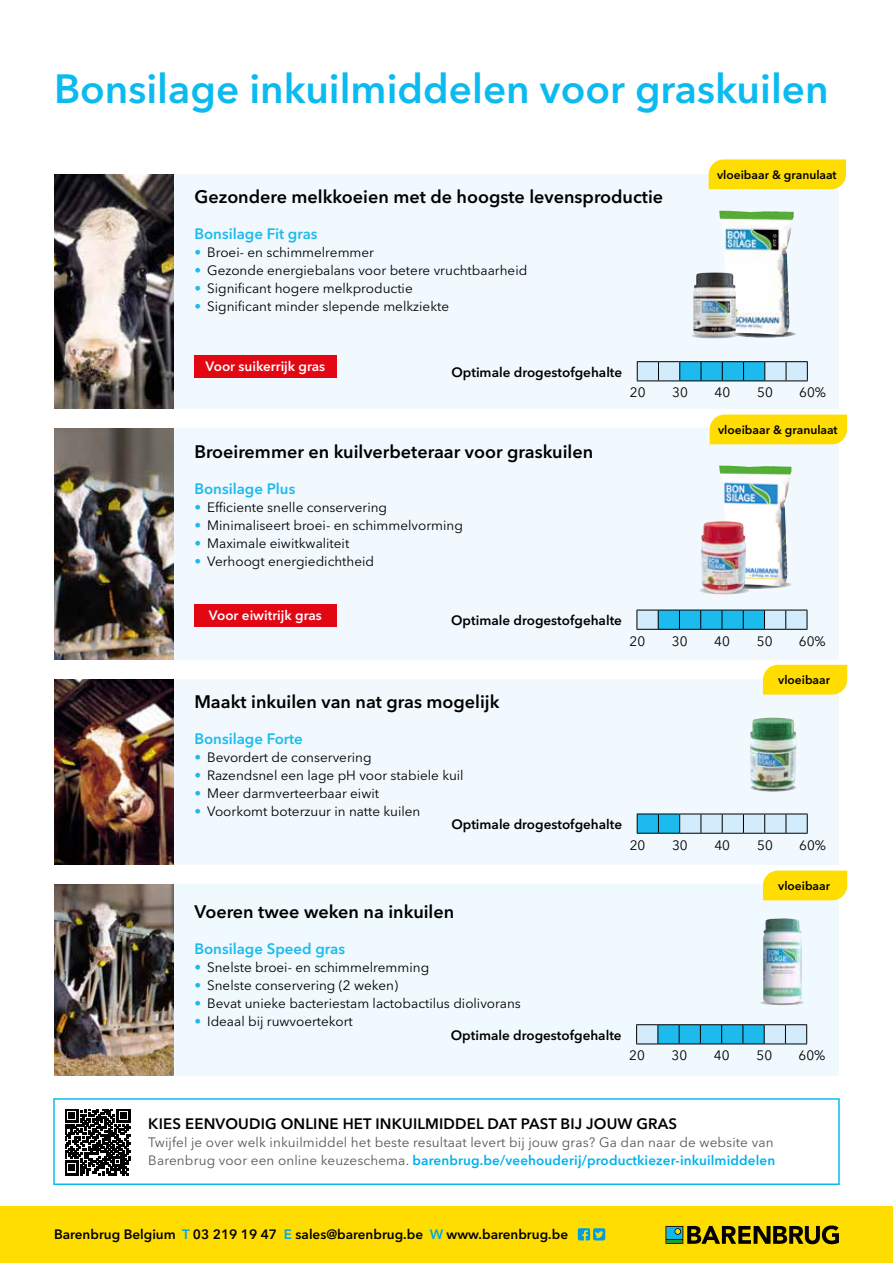
<style>
.page{position:relative;width:893px;height:1263px;background:#fff}
.page>*{position:absolute;margin:0;border:0;box-sizing:border-box;transform-origin:0 0}
.t1{font:600 40.5px "Avenir Next W1 G";color:#0bbbef}
.t2{font:600 18px "Avenir Next W1 G";color:#000}
.t3{font:600 15px "Avenir Next W1 G";color:#1dbaee}
.t4{font:600 15px "Avenir Next W1 G";letter-spacing:.01em;color:#000}
.t5{font:13.5px "Avenir Next W1 G";color:#000}
.t6{font:13.5px/18px "Avenir Next W1 G";letter-spacing:.01em;color:#575756}
.t7{font:600 13.5px "Avenir Next W1 G";color:#000}
.t8{font:600 13.5px "Avenir Next W1 G";color:#fff}
.t9{font:600 12px "Avenir Next W1 G";color:#000}
.s1{color:#1dbaee}
.s2{font-weight:600;color:#00b1eb}
.s3{color:#00a8e7}
</style>
<div class="page">
<div style="left:0;top:1207px;width:893px;height:56px;background:#fd0"></div>
<svg style="left:665px;top:1225px;width:174px;height:19px"></svg>
<div style="left:53px;top:1098px;width:787px;height:87px;border:2px solid #0bbbef"></div>
<svg style="left:578px;top:1228px;width:27px;height:12px"></svg>
<svg style="left:65px;top:1109px;width:66px;height:66px"></svg>
<div style="left:54px;top:174px;width:785px;height:235px;background:#f1f9fe"></div>
<div style="left:54px;top:428px;width:785px;height:232px;background:#f1f9fe"></div>
<div style="left:173px;top:679px;width:666px;height:186px;background:#f1f9fe"></div>
<img style="left:54px;top:174px;width:119px;height:235px">
<img style="left:54px;top:428px;width:119px;height:232px">
<img style="left:54px;top:679px;width:119px;height:186px">
<div style="left:709px;top:159px;width:137px;height:30px;background:#fd0"></div>
<div style="left:710px;top:415px;width:137px;height:29px;background:#fd0"></div>
<div style="left:763px;top:665px;width:84px;height:29px;background:#fd0"></div>
<svg style="left:637px;top:361px;width:171px;height:20px;background:#69b8d6"></svg>
<svg style="left:637px;top:610px;width:171px;height:20px;background:#56b3d5"></svg>
<svg style="left:637px;top:814px;width:171px;height:20px;background:#91c4da"></svg>
<svg style="left:750px;top:783px;width:46px;height:9px"></svg>
<img style="left:750px;top:718px;width:46px;height:71px">
<svg style="left:733px;top:330px;width:63px;height:8px"></svg>
<img style="left:719px;top:211px;width:75px;height:124px">
<svg style="left:691px;top:333px;width:46px;height:5px"></svg>
<img style="left:693px;top:272px;width:49px;height:64px">
<svg style="left:716px;top:580px;width:76px;height:9px"></svg>
<img style="left:719px;top:465px;width:73px;height:121px">
<svg style="left:699px;top:586px;width:51px;height:8px"></svg>
<img style="left:701px;top:521px;width:45px;height:72px">
<div style="left:194px;top:355px;width:142px;height:22px;background:#e30613"></div>
<div style="left:194px;top:604px;width:142px;height:22px;background:#e30613"></div>
<div style="left:54px;top:884px;width:785px;height:192px;background:#f0f9fe"></div>
<img style="left:54px;top:884px;width:119px;height:192px">
<svg style="left:763px;top:870px;width:84px;height:30px;background:#fede0d"></svg>
<svg style="left:636px;top:1024px;width:171px;height:20px;background:#56b3d5"></svg>
<svg style="left:759px;top:1000px;width:45px;height:5px"></svg>
<img style="left:762px;top:918px;width:40px;height:85px">
<h1 class="t1" style="left:54px;top:56px;width:776px">Bonsilage inkuilmiddelen voor graskuilen</h1>
<h2 class="t2" style="left:194px;top:182px;width:470px">Gezondere melkkoeien met de hoogste levensproductie</h2>
<p class="t3" style="left:194px;top:222px;width:125px">Bonsilage Fit gras</p>
<p class="t5" style="left:194px;top:241px;width:181px"><span class="s1">•</span> Broei- en schimmelremmer</p>
<p class="t5" style="left:194px;top:259px;width:334px"><span class="s1">•</span> Gezonde energiebalans voor betere vruchtbaarheid</p>
<p class="t5" style="left:194px;top:277px;width:220px"><span class="s1">•</span> Significant hogere melkproductie</p>
<p class="t5" style="left:194px;top:295px;width:256px"><span class="s1">•</span> Significant minder slepende melkziekte</p>
<p class="t8" style="left:206px;top:356px;width:121px">Voor suikerrijk gras</p>
<p class="t7" style="left:451px;top:361px;width:172px">Optimale drogestofgehalte</p>
<p class="t9" style="left:717px;top:165px;width:121px">vloeibaar &amp; granulaat</p>
<p class="t5" style="left:630px;top:382px;width:17px">20</p>
<p class="t5" style="left:672px;top:382px;width:17px">30</p>
<p class="t5" style="left:714px;top:382px;width:17px">40</p>
<p class="t5" style="left:757px;top:382px;width:17px">50</p>
<p class="t5" style="left:799px;top:382px;width:28px">60%</p>
<h2 class="t2" style="left:194px;top:437px;width:400px">Broeiremmer en kuilverbeteraar voor graskuilen</h2>
<p class="t3" style="left:194px;top:477px;width:102px">Bonsilage Plus</p>
<p class="t5" style="left:194px;top:496px;width:194px"><span class="s1">•</span> Efficiente snelle conservering</p>
<p class="t5" style="left:194px;top:514px;width:270px"><span class="s1">•</span> Minimaliseert broei- en schimmelvorming</p>
<p class="t5" style="left:194px;top:532px;width:156px"><span class="s1">•</span> Maximale eiwitkwaliteit</p>
<p class="t5" style="left:194px;top:550px;width:181px"><span class="s1">•</span> Verhoogt energiedichtheid</p>
<p class="t9" style="left:718px;top:420px;width:121px">vloeibaar &amp; granulaat</p>
<p class="t8" style="left:209px;top:605px;width:114px">Voor eiwitrijk gras</p>
<p class="t7" style="left:451px;top:610px;width:172px">Optimale drogestofgehalte</p>
<p class="t5" style="left:630px;top:630px;width:17px">20</p>
<p class="t5" style="left:672px;top:630px;width:17px">30</p>
<p class="t5" style="left:714px;top:630px;width:17px">40</p>
<p class="t5" style="left:757px;top:630px;width:17px">50</p>
<p class="t5" style="left:799px;top:630px;width:28px">60%</p>
<h2 class="t2" style="left:194px;top:687px;width:307px">Maakt inkuilen van nat gras mogelijk</h2>
<p class="t3" style="left:194px;top:727px;width:110px">Bonsilage Forte</p>
<p class="t5" style="left:194px;top:747px;width:179px"><span class="s1">•</span> Bevordert de conservering</p>
<p class="t5" style="left:194px;top:765px;width:271px"><span class="s1">•</span> Razendsnel een lage pH voor stabiele kuil</p>
<p class="t5" style="left:194px;top:783px;width:186px"><span class="s1">•</span> Meer darmverteerbaar eiwit</p>
<p class="t5" style="left:194px;top:801px;width:227px"><span class="s1">•</span> Voorkomt boterzuur in natte kuilen</p>
<p class="t7" style="left:451px;top:814px;width:172px">Optimale drogestofgehalte</p>
<p class="t9" style="left:778px;top:670px;width:53px">vloeibaar</p>
<p class="t5" style="left:630px;top:834px;width:17px">20</p>
<p class="t5" style="left:672px;top:834px;width:17px">30</p>
<p class="t5" style="left:714px;top:834px;width:17px">40</p>
<p class="t5" style="left:757px;top:834px;width:17px">50</p>
<p class="t5" style="left:799px;top:834px;width:28px">60%</p>
<h2 class="t2" style="left:194px;top:897px;width:261px">Voeren twee weken na inkuilen</h2>
<p class="t3" style="left:194px;top:937px;width:152px">Bonsilage Speed gras</p>
<p class="t5" style="left:194px;top:957px;width:236px"><span class="s1">•</span> Snelste broei- en schimmelremming</p>
<p class="t5" style="left:194px;top:974px;width:205px"><span class="s1">•</span> Snelste conservering (2 weken)</p>
<p class="t5" style="left:194px;top:992px;width:328px"><span class="s1">•</span> Bevat unieke bacteriestam lactobactilus diolivorans</p>
<p class="t5" style="left:194px;top:1010px;width:160px"><span class="s1">•</span> Ideaal bij ruwvoertekort</p>
<p class="t7" style="left:451px;top:1024px;width:172px">Optimale drogestofgehalte</p>
<p class="t9" style="left:778px;top:876px;width:53px">vloeibaar</p>
<p class="t5" style="left:629px;top:1045px;width:17px">20</p>
<p class="t5" style="left:672px;top:1045px;width:17px">30</p>
<p class="t5" style="left:714px;top:1045px;width:17px">40</p>
<p class="t5" style="left:757px;top:1045px;width:17px">50</p>
<p class="t5" style="left:799px;top:1045px;width:28px">60%</p>
<p class="t4" style="left:148px;top:1112px;width:530px">KIES EENVOUDIG ONLINE HET INKUILMIDDEL DAT PAST BIJ JOUW GRAS</p>
<p class="t6" style="left:148px;top:1132px;width:628px">Twijfel je over welk inkuilmiddel het beste resultaat levert bij jouw gras? Ga dan naar de website van<br>Barenbrug voor een online keuzeschema. <span class="s2">barenbrug.be/veehouderij/productkiezer-inkuilmiddelen</span></p>
<p class="t7" style="left:54px;top:1223px;width:516px">Barenbrug Belgium <span class="s3">T</span> 03 219 19 47 <span class="s3">E</span> sales@barenbrug.be <span class="s3">W</span> www.barenbrug.be</p>
</div>
